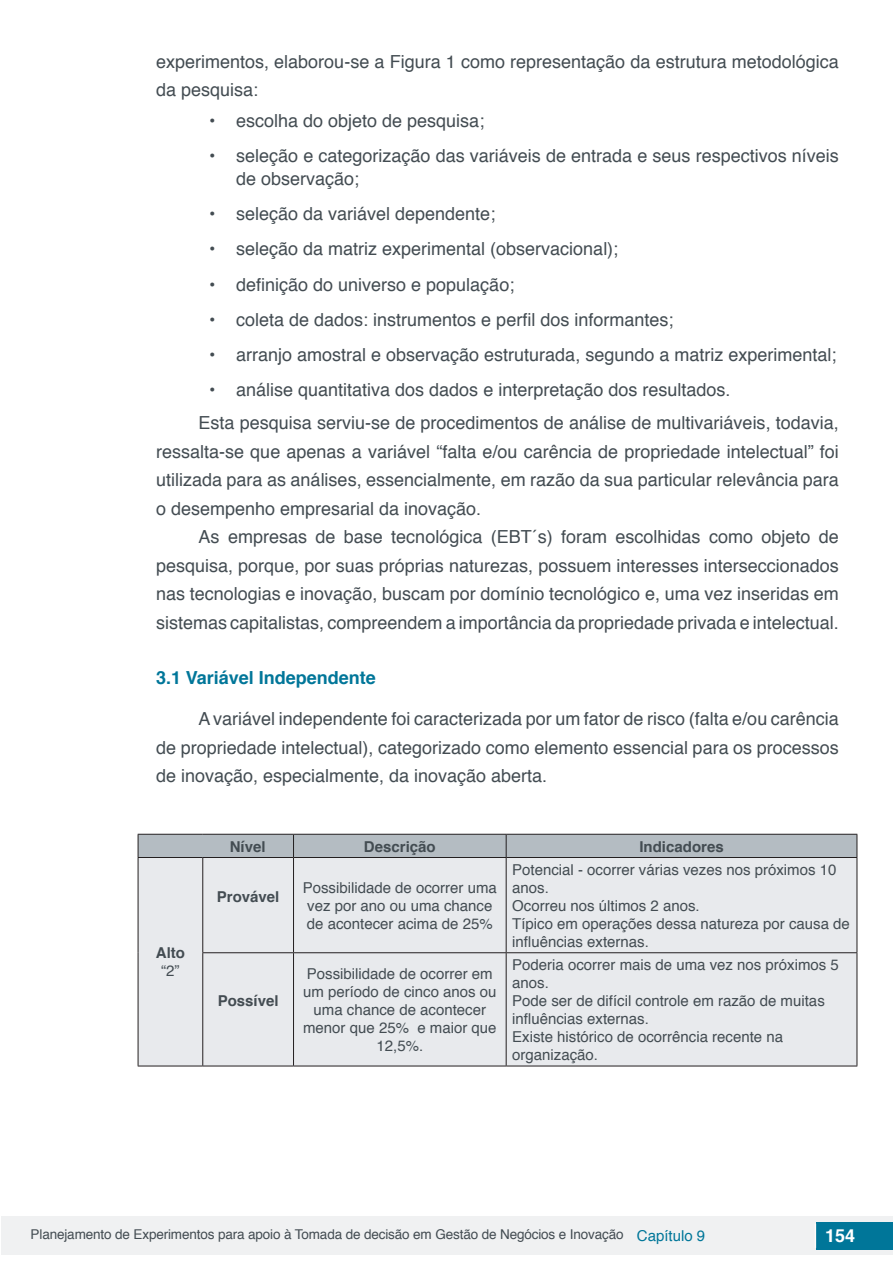
<style>
.page{position:relative;width:893px;height:1263px;background:#fff}
.page>*{position:absolute;margin:0;border:0;box-sizing:border-box;transform-origin:0 0}
.txt{font:18px/28.5px "Helvetica";color:#434c52;text-align:justify}
.t1{font:700 18px "Helvetica";color:#007699}
.t2{font:700 18px "Helvetica";color:#fff}
.t3{font:15px/18px "Helvetica";color:#434c52}
.t4{font:700 15px "Helvetica";color:#434c52}
.t5{font:13.5px "Helvetica";letter-spacing:-.01em;color:#434c52}
.s1{font-size:15px;color:#007699}
</style>
<div class="page">
<div style="left:1px;top:1216px;width:891px;height:38px;background:#f0f1f2"></div>
<div style="left:816px;top:1222px;width:77px;height:27px;background:#007699"></div>
<svg style="left:815px;top:1224px;width:1px;height:24px"></svg>
<div style="left:139px;top:858px;width:718px;height:208px;background:#e8eaed"></div>
<div style="left:138px;top:834px;width:720px;height:23px;background:#b4bcc2"></div>
<hr style="left:138px;top:858px;width:1px;height:95px;background:#231f20">
<hr style="left:203px;top:857px;width:91px;height:1px;background:#231f20">
<hr style="left:202px;top:858px;width:1px;height:94px;background:#231f20">
<hr style="left:293px;top:858px;width:1px;height:94px;background:#231f20">
<hr style="left:506px;top:858px;width:1px;height:94px;background:#231f20">
<hr style="left:857px;top:858px;width:1px;height:94px;background:#231f20">
<hr style="left:138px;top:953px;width:1px;height:113px;background:#231f20">
<hr style="left:202px;top:952px;width:92px;height:1px;background:#231f20">
<hr style="left:202px;top:953px;width:1px;height:113px;background:#231f20">
<hr style="left:294px;top:952px;width:212px;height:1px;background:#231f20">
<hr style="left:293px;top:953px;width:1px;height:113px;background:#231f20">
<hr style="left:506px;top:952px;width:351px;height:1px;background:#231f20">
<hr style="left:506px;top:953px;width:1px;height:113px;background:#231f20">
<hr style="left:857px;top:953px;width:1px;height:113px;background:#231f20">
<hr style="left:138px;top:857px;width:65px;height:1px;background:#231f20">
<hr style="left:294px;top:857px;width:212px;height:1px;background:#231f20">
<hr style="left:506px;top:857px;width:351px;height:1px;background:#231f20">
<hr style="left:138px;top:1066px;width:65px;height:1px;background:#231f20">
<hr style="left:203px;top:1066px;width:91px;height:1px;background:#231f20">
<hr style="left:294px;top:1066px;width:212px;height:1px;background:#231f20">
<hr style="left:506px;top:1066px;width:351px;height:1px;background:#231f20">
<p class="txt" style="left:156px;top:47px;width:684px">experimentos, elaborou-se a Figura 1 como representação da estrutura metodológica da pesquisa:</p>
<p class="txt" style="left:209px;top:107px;width:277px">• escolha do objeto de pesquisa;</p>
<p class="txt" style="left:236px;top:145px;width:604px;line-height:22.5px;text-indent:-27px">• seleção e categorização das variáveis de entrada e seus respectivos níveis de observação;</p>
<p class="txt" style="left:209px;top:200px;width:288px">• seleção da variável dependente;</p>
<p class="txt" style="left:209px;top:235px;width:411px">• seleção da matriz experimental (observacional);</p>
<p class="txt" style="left:209px;top:271px;width:307px">• definição do universo e população;</p>
<p class="txt" style="left:209px;top:306px;width:466px">• coleta de dados: instrumentos e perfil dos informantes;</p>
<p class="txt" style="left:209px;top:341px;width:629px">• arranjo amostral e observação estruturada, segundo a matriz experimental;</p>
<p class="txt" style="left:209px;top:376px;width:523px">• análise quantitativa dos dados e interpretação dos resultados.</p>
<p class="txt" style="left:156px;top:409px;width:684px;text-indent:43px">Esta pesquisa serviu-se de procedimentos de análise de multivariáveis, todavia, ressalta-se que apenas a variável “falta e/ou carência de propriedade intelectual” foi utilizada para as análises, essencialmente, em razão da sua particular relevância para o desempenho empresarial da inovação.</p>
<p class="txt" style="left:156px;top:523px;width:684px;text-indent:43px">As empresas de base tecnológica (EBT´s) foram escolhidas como objeto de pesquisa, porque, por suas próprias naturezas, possuem interesses interseccionados nas tecnologias e inovação, buscam por domínio tecnológico e, uma vez inseridas em sistemas capitalistas, compreendem a importância da propriedade privada e intelectual.</p>
<p class="t1" style="left:156px;top:663px;width:221px">3.1 Variável Independente</p>
<p class="txt" style="left:156px;top:705px;width:684px;text-indent:43px">A variável independente foi caracterizada por um fator de risco (falta e/ou carência de propriedade intelectual), categorizado como elemento essencial para os processos de inovação, especialmente, da inovação aberta.</p>
<p class="t4" style="left:156px;top:941px;width:31px">Alto</p>
<p class="t3" style="left:161px;top:962px;width:20px">“2”</p>
<p class="t4" style="left:230px;top:834px;width:37px">Nível</p>
<p class="t4" style="left:364px;top:834px;width:73px">Descrição</p>
<p class="t4" style="left:639px;top:834px;width:86px">Indicadores</p>
<p class="t4" style="left:217px;top:884px;width:64px">Provável</p>
<p class="t3" style="left:303px;top:879px;width:196px">Possibilidade de ocorrer uma vez por ano ou uma chance de acontecer acima de 25%</p>
<p class="t3" style="left:512px;top:861px;width:326px">Potencial - ocorrer várias vezes nos próximos 10 anos.</p>
<p class="t3" style="left:512px;top:897px;width:189px">Ocorreu nos últimos 2 anos.</p>
<p class="t3" style="left:512px;top:915px;width:339px">Típico em operações dessa natureza por causa de influências externas.</p>
<p class="t4" style="left:218px;top:989px;width:62px">Possível</p>
<p class="t3" style="left:303px;top:965px;width:195px;text-align:center">Possibilidade de ocorrer em um período de cinco anos ou uma chance de acontecer menor que 25% e maior que<br>12,5%.</p>
<p class="t3" style="left:512px;top:956px;width:328px">Poderia ocorrer mais de uma vez nos próximos 5 anos.</p>
<p class="t3" style="left:512px;top:992px;width:314px">Pode ser de difícil controle em razão de muitas influências externas.</p>
<p class="t3" style="left:512px;top:1028px;width:272px">Existe histórico de ocorrência recente na organização.</p>
<p class="t5" style="left:31px;top:1223px;width:676px">Planejamento de Experimentos para apoio à Tomada de decisão em Gestão de Negócios e Inovação <span class="s1">Capítulo 9</span></p>
<p class="t2" style="left:825px;top:1221px;width:32px">154</p>
</div>
